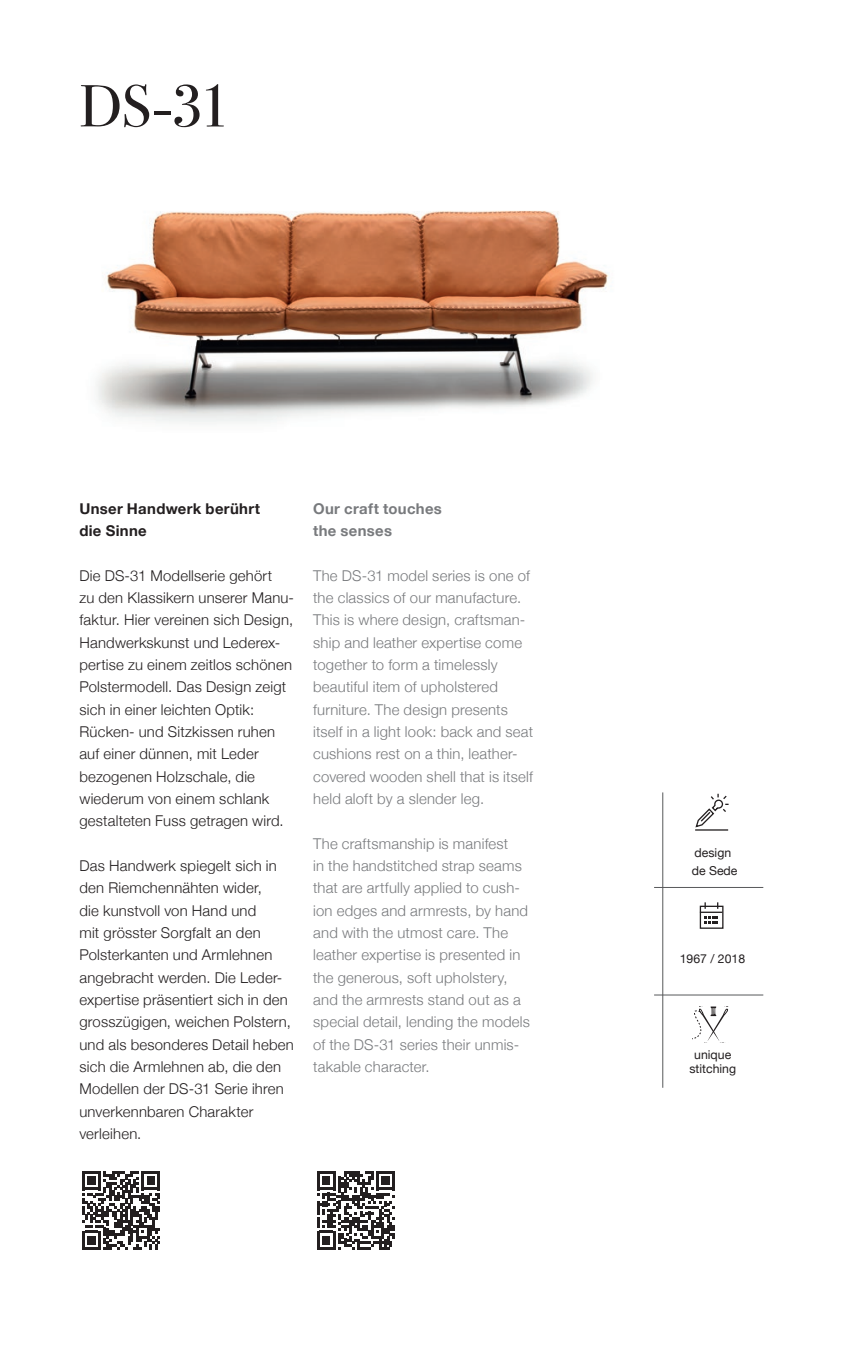
<style>
.page{position:relative;width:844px;height:1365px;background:#fff}
.page>*{position:absolute;margin:0;border:0;box-sizing:border-box;transform-origin:0 0}
.Headline-coverpage-3{font:59.5px "Bodoni Svty Two ITCTT";color:#231f20}
.copy_8_5pt{font:300 14.88px/22.4px "Helvetica Neue";letter-spacing:.015em;color:#231f20}
.copy_8_5pt-2{font:300 14.88px/22.4px "Helvetica Neue";letter-spacing:.015em;color:#787a7d}
.Subline_8_5pt{font:700 14.88px/22.4px "Helvetica Neue";letter-spacing:.02em;color:#231f20}
.Subline_8_5pt-2{font:700 14.88px/22.4px "Helvetica Neue";letter-spacing:.02em;color:#787a7d}
.Icon_Box_-_Copy{font:12.25px "Helvetica Neue";color:#231f20}
</style>
<div class="page">
<img style="left:96px;top:210px;width:513px;height:212px">
<hr style="left:654px;top:994px;width:109px;height:1px;background:#57585a">
<hr style="left:654px;top:887px;width:109px;height:1px;background:#57585a">
<div style="left:699px;top:905px;width:24px;height:23px;border:1px solid #231f20"></div>
<svg style="left:699px;top:902px;width:23px;height:21px"></svg>
<hr style="left:695px;top:829px;width:33px;height:1px;background:#231f20">
<svg style="left:695px;top:793px;width:33px;height:35px"></svg>
<svg style="left:692px;top:1006px;width:36px;height:34px"></svg>
<hr style="left:662px;top:792px;width:1px;height:295px;background:#57585a">
<svg style="left:317px;top:1171px;width:78px;height:78px"></svg>
<svg style="left:82px;top:1171px;width:78px;height:78px"></svg>
<p class="Headline-coverpage-3" style="left:79px;top:57px;width:152px">DS-31</p>
<p class="Subline_8_5pt" style="left:79px;top:497px;width:182px">Unser Handwerk berührt die Sinne</p>
<p class="copy_8_5pt" style="left:79px;top:564px;width:216px">Die DS-31 Modellserie gehört<br>zu den Klassikern unserer Manu&shy;faktur. Hier vereinen sich Design,<br>Handwerkskunst und Lederex&shy;pertise zu einem zeitlos schönen<br>Polstermodell. Das Design zeigt sich in einer leichten Optik:<br>Rücken- und Sitzkissen ruhen auf einer dünnen, mit Leder bezogenen Holzschale, die wiederum von einem schlank gestalteten Fuss getragen wird.</p>
<p class="copy_8_5pt" style="left:79px;top:854px;width:216px">Das Handwerk spiegelt sich in den Riemchennähten wider,<br>die kunstvoll von Hand und<br>mit grösster Sorgfalt an den<br>Polsterkanten und Armlehnen angebracht werden. Die Leder&shy;expertise präsentiert sich in den grosszügigen, weichen Polstern, und als besonderes Detail heben sich die Armlehnen ab, die den<br>Modellen der DS-31 Serie ihren unverkennbaren Charakter verleihen.</p>
<p class="Subline_8_5pt-2" style="left:313px;top:497px;width:130px">Our craft touches the senses</p>
<p class="copy_8_5pt-2" style="left:313px;top:564px;width:221px">The DS-31 model series is one of the classics of our manufacture.<br>This is where design, craftsman&shy;ship and leather expertise come together to form a timelessly beautiful item of upholstered furniture. The design presents itself in a light look: back and seat cushions rest on a thin, leather&shy;covered wooden shell that is itself held aloft by a slender leg.</p>
<p class="copy_8_5pt-2" style="left:313px;top:831px;width:218px">The craftsmanship is manifest<br>in the handstitched strap seams that are artfully applied to cush&shy;ion edges and armrests, by hand and with the utmost care. The leather expertise is presented in the generous, soft upholstery, and the armrests stand out as a special detail, lending the models of the DS-31 series their unmis&shy;takable character.</p>
<p class="Icon_Box_-_Copy" style="left:694px;top:845px;width:38px">design</p>
<p class="Icon_Box_-_Copy" style="left:691px;top:862px;width:47px">de Sede</p>
<p class="Icon_Box_-_Copy" style="left:679px;top:950px;width:67px">1967 / 2018</p>
<p class="Icon_Box_-_Copy" style="left:694px;top:1047px;width:38px">unique</p>
<p class="Icon_Box_-_Copy" style="left:689px;top:1061px;width:48px">stitching</p>
</div>
